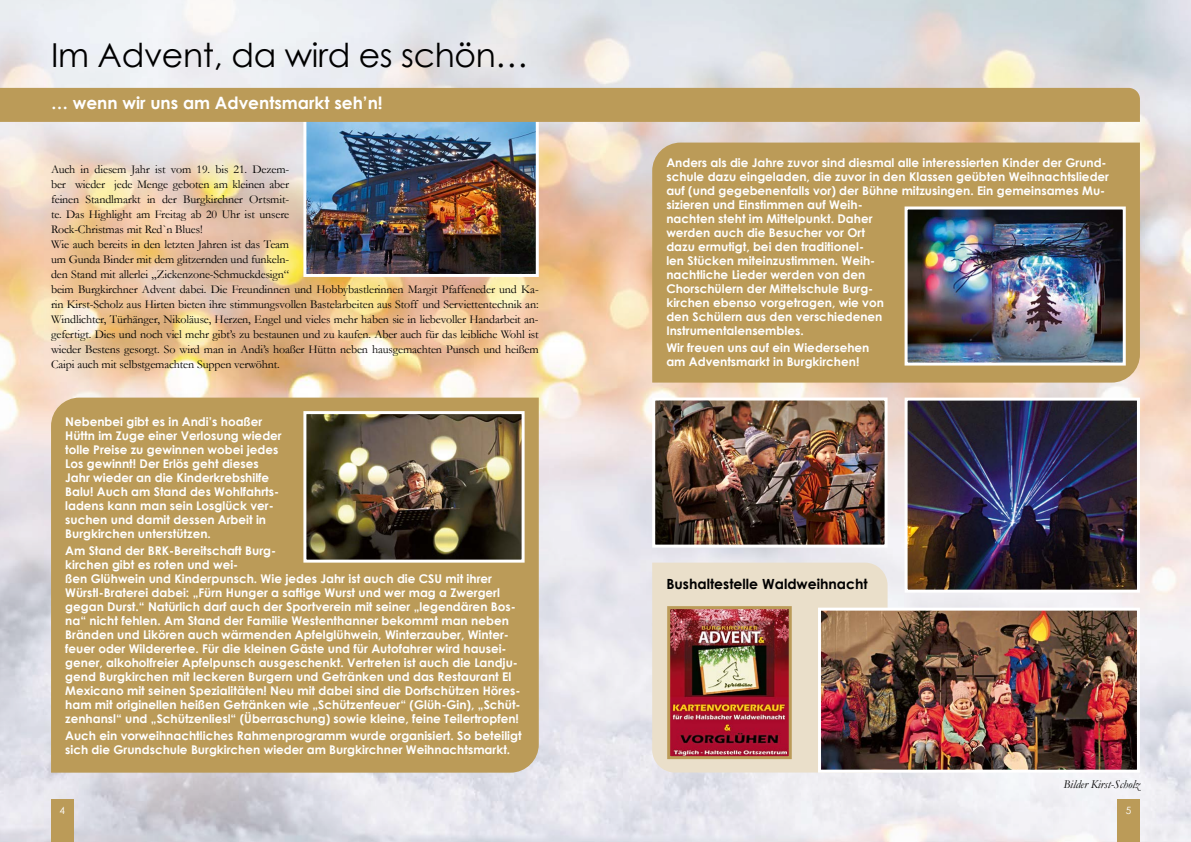
<style>
.page{position:relative;width:1191px;height:842px;background:#fff}
.page>*{position:absolute;margin:0;border:0;box-sizing:border-box;transform-origin:0 0}
.t1{font:33px "Century Gothic";letter-spacing:-.01em;color:#000}
.t2{font:700 17px "Century Gothic";color:#fff}
.t3{font:700 14px "Century Gothic";color:#000}
.t4{font:700 12px/14px "Century Gothic";color:#fff}
.t5{font:12px/15px "Garamond";letter-spacing:-.01em;color:#000}
.t6{font:italic 12px "Garamond";color:#000}
.t7{font:10px "Century Gothic";color:#fff}
</style>
<div class="page">
<img style="left:0;top:0;width:1191px;height:842px">
<img style="left:307px;top:122px;width:228px;height:151px">
<div style="left:303px;top:115px;width:236px;height:162px;border:3px solid #fff"></div>
<div style="left:0;top:88px;width:1140px;height:34px;background:#bb9b58"></div>
<div style="left:51px;top:398px;width:488px;height:375px;background:#bb9b58"></div>
<div style="left:652px;top:143px;width:488px;height:240px;background:#bb9b58"></div>
<div style="left:652px;top:563px;width:235px;height:209px;background:#eadfca"></div>
<img style="left:671px;top:610px;width:116px;height:145px">
<div style="left:667px;top:606px;width:124px;height:153px;border:3px solid #bb9b58"></div>
<img style="left:307px;top:415px;width:213px;height:144px">
<div style="left:303px;top:411px;width:221px;height:152px;border:3px solid #fff"></div>
<img style="left:908px;top:402px;width:228px;height:187px">
<div style="left:904px;top:398px;width:236px;height:195px;border:3px solid #fff"></div>
<img style="left:656px;top:401px;width:227px;height:143px">
<div style="left:652px;top:397px;width:235px;height:151px;border:3px solid #fff"></div>
<img style="left:822px;top:612px;width:314px;height:157px">
<div style="left:818px;top:608px;width:322px;height:165px;border:3px solid #fff"></div>
<img style="left:908px;top:210px;width:213px;height:152px">
<div style="left:904px;top:206px;width:221px;height:160px;border:3px solid #fff"></div>
<div style="left:51px;top:799px;width:23px;height:43px;background:#bb9b58"></div>
<div style="left:1117px;top:799px;width:23px;height:43px;background:#bb9b58"></div>
<h1 class="t1" style="left:51px;top:32px;width:479px">Im Advent, da wird es schön…</h1>
<h2 class="t2" style="left:51px;top:90px;width:333px">… wenn wir uns am Adventsmarkt seh’n!</h2>
<p class="t5" style="left:51px;top:161px;width:489px">Auch in diesem Jahr ist vom 19. bis 21. Dezem-<br>ber wieder jede Menge geboten am kleinen aber<br>feinen Standlmarkt in der Burgkirchner Ortsmit-<br>te. Das Highlight am Freitag ab 20 Uhr ist unsere<br>Rock-Christmas mit Red`n Blues!<br>Wie auch bereits in den letzten Jahren ist das Team<br>um Gunda Binder mit dem glitzernden und funkeln-<br>den Stand mit allerlei „Zickenzone-Schmuckdesign“<br>beim Burgkirchner Advent dabei. Die Freundinnen und Hobbybastlerinnen Margit Pfaffeneder und Ka&shy;rin Kirst-Scholz aus Hirten bieten ihre stimmungsvollen Bastelarbeiten aus Stoff und Serviettentechnik an:<br>Windlichter, Türhänger, Nikoläuse, Herzen, Engel und vieles mehr haben sie in liebevoller Handarbeit an&shy;gefertigt. Dies und noch viel mehr gibt’s zu bestaunen und zu kaufen. Aber auch für das leibliche Wohl ist wieder Bestens gesorgt. So wird man in Andi’s hoaßer Hüttn neben hausgemachten Punsch und heißem Caipi auch mit selbstgemachten Suppen verwöhnt.</p>
<p class="t4" style="left:65px;top:414px;width:218px">Nebenbei gibt es in Andi’s hoaßer Hüttn im Zuge einer Verlosung wieder tolle Preise zu gewinnen wobei jedes Los gewinnt! Der Erlös geht dieses Jahr wieder an die Kinderkrebshilfe Balu! Auch am Stand des Wohlfahrts&shy;ladens kann man sein Losglück ver&shy;suchen und damit dessen Arbeit in Burgkirchen unterstützen.</p>
<p class="t4" style="left:65px;top:543px;width:457px">Am Stand der BRK-Bereitschaft Burg-<br>kirchen gibt es roten und wei-<br>ßen Glühwein und Kinderpunsch. Wie jedes Jahr ist auch die CSU mit ihrer Würstl-Braterei dabei: „Fürn Hunger a saftige Wurst und wer mag a Zwergerl gegan Durst.“ Natürlich darf auch der Sportverein mit seiner „legendären Bos&shy;na“ nicht fehlen. Am Stand der Familie Westenthanner bekommt man neben Bränden und Likören auch wärmenden Apfelglühwein, Winterzauber, Winter&shy;feuer oder Wilderertee. Für die kleinen Gäste und für Autofahrer wird hausei&shy;gener, alkoholfreier Apfelpunsch ausgeschenkt. Vertreten ist auch die Landju&shy;gend Burgkirchen mit leckeren Burgern und Getränken und das Restaurant El Mexicano mit seinen Spezialitäten! Neu mit dabei sind die Dorfschützen Höres&shy;ham mit originellen heißen Getränken wie „Schützenfeuer“ (Glüh-Gin), „Schüt&shy;zenhansl“ und „Schützenliesl“ (Überraschung) sowie kleine, feine Teilertropfen!</p>
<p class="t4" style="left:65px;top:728px;width:458px">Auch ein vorweihnachtliches Rahmenprogramm wurde organisiert. So beteiligt sich die Grundschule Burgkirchen wieder am Burgkirchner Weihnachtsmarkt.</p>
<p class="t4" style="left:666px;top:155px;width:444px">Anders als die Jahre zuvor sind diesmal alle interessierten Kinder der Grund&shy;schule dazu eingeladen, die zuvor in den Klassen geübten Weihnachtslieder auf (und gegebenenfalls vor) der Bühne mitzusingen. Ein gemeinsames Mu&shy;sizieren und Einstimmen auf Weih-<br>nachten steht im Mittelpunkt. Daher<br>werden auch die Besucher vor Ort<br>dazu ermutigt, bei den traditionel-<br>len Stücken miteinzustimmen. Weih-<br>nachtliche Lieder werden von den<br>Chorschülern der Mittelschule Burg-<br>kirchen ebenso vorgetragen, wie von<br>den Schülern aus den verschiedenen<br>Instrumentalensembles.</p>
<p class="t4" style="left:666px;top:340px;width:205px">Wir freuen uns auf ein Wiedersehen am Adventsmarkt in Burgkirchen!</p>
<p class="t3" style="left:666px;top:573px;width:203px">Bushaltestelle Waldweihnacht</p>
<p class="t6" style="left:1063px;top:776px;width:78px">Bilder Kirst-Scholz</p>
<p class="t7" style="left:60px;top:803px;width:7px">4</p>
<p class="t7" style="left:1125px;top:803px;width:7px">5</p>
</div>
